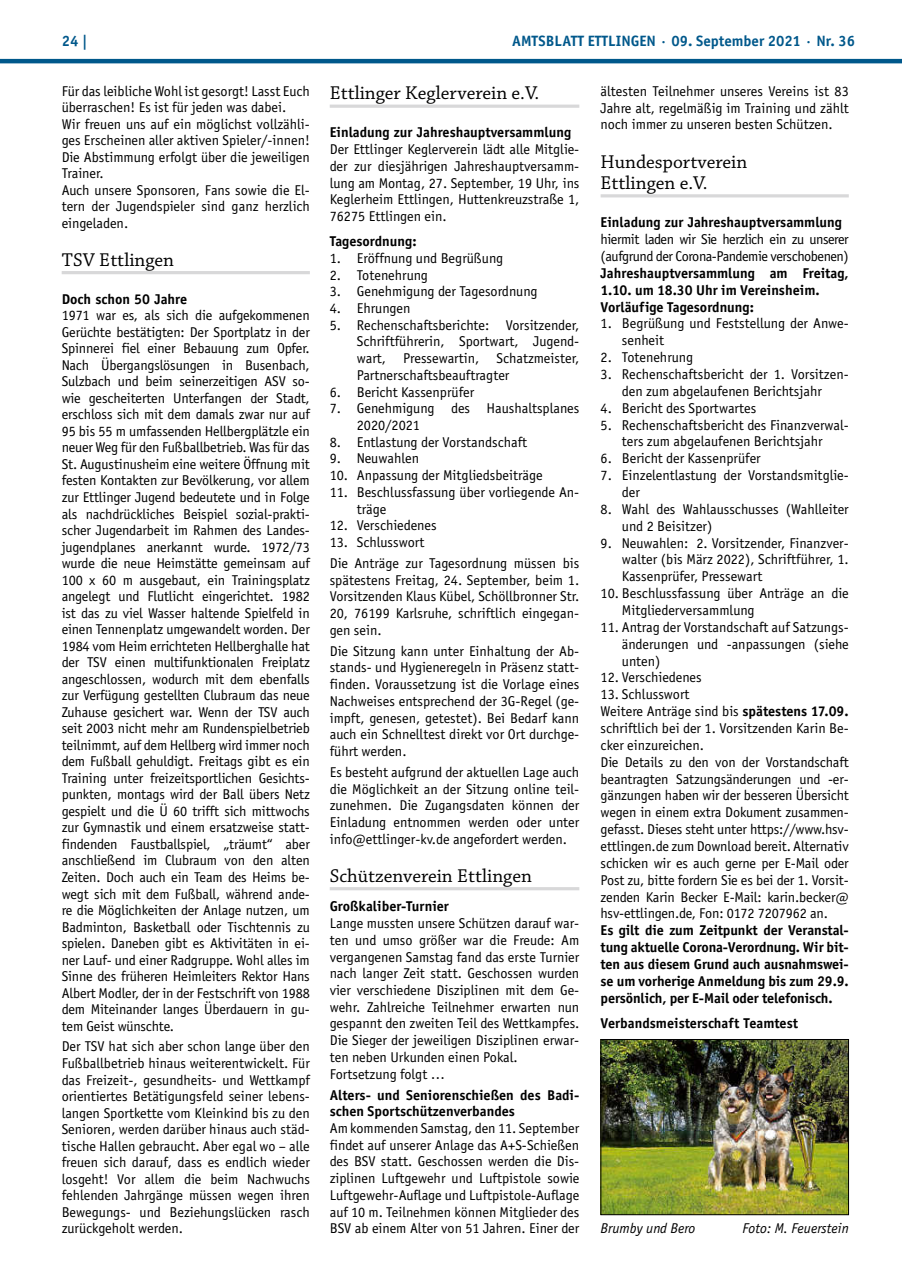
<style>
.page{position:relative;width:902px;height:1280px;background:#fff}
.page>*{position:absolute;margin:0;border:0;box-sizing:border-box;transform-origin:0 0}
.t1{font:19.5px/21.3px "Chaparral Pro";color:#000}
.t2{font:700 15px "Officina Sans";color:#00588b}
.t3{font:14.25px/16.5px "Officina Sans";color:#000;text-align:justify}
.t4{font:700 14.25px/16.8px "Officina Sans";color:#000}
.t5{font:14.25px/16.8px "Officina Sans";letter-spacing:-.03em;color:#000}
.t6{font:italic 14.25px "Officina Sans";color:#000}
.s1{font-weight:700}
</style>
<div class="page">
<hr style="left:0;top:59px;width:901px;height:4px;background:#00588b">
<hr style="left:62px;top:271px;width:248px;height:3px;background:#d8d8d9">
<hr style="left:330px;top:105px;width:249px;height:3px;background:#d8d8d9">
<hr style="left:330px;top:887px;width:249px;height:3px;background:#d8d8d9">
<hr style="left:600px;top:194px;width:248px;height:3px;background:#d8d8d9">
<img style="left:602px;top:1041px;width:244px;height:172px">
<div style="left:600px;top:1039px;width:248px;height:176px;border:1px solid #000"></div>
<p class="t2" style="left:62px;top:32px;width:28px">24 |</p>
<p class="t2" style="left:512px;top:32px;width:344px">AMTSBLATT ETTLINGEN · 09. September 2021 · Nr. 36</p>
<p class="t3" style="left:62px;top:83px;width:250px;text-align:left">Für das leibliche Wohl ist gesorgt! Lasst Euch überraschen! Es ist für jeden was dabei.<br>Wir freuen uns auf ein möglichst vollzähli&shy;ges Erscheinen aller aktiven Spieler/-innen!<br>Die Abstimmung erfolgt über die jeweiligen Trainer.<br>Auch unsere Sponsoren, Fans sowie die El&shy;tern der Jugendspieler sind ganz herzlich eingeladen.</p>
<h1 class="t1" style="left:62px;top:250px;width:114px">TSV Ettlingen</h1>
<p class="t4" style="left:62px;top:290px;width:127px">Doch schon 50 Jahre</p>
<p class="t3" style="left:62px;top:307px;width:250px">1971 war es, als sich die aufgekommenen Gerüchte bestätigten: Der Sportplatz in der Spinnerei fiel einer Bebauung zum Opfer.<br>Nach Übergangslösungen in Busenbach, Sulzbach und beim seinerzeitigen ASV so&shy;wie gescheiterten Unterfangen der Stadt, erschloss sich mit dem damals zwar nur auf 95 bis 55 m umfassenden Hellbergplätzle ein neuer Weg für den Fußballbetrieb. Was für das St. Augustinusheim eine weitere Öffnung mit festen Kontakten zur Bevölkerung, vor allem zur Ettlinger Jugend bedeutete und in Folge als nachdrückliches Beispiel sozial-prakti&shy;scher Jugendarbeit im Rahmen des Landes&shy;jugendplanes anerkannt wurde. 1972/73 wurde die neue Heimstätte gemeinsam auf 100 x 60 m ausgebaut, ein Trainingsplatz angelegt und Flutlicht eingerichtet. 1982 ist das zu viel Wasser haltende Spielfeld in einen Tennenplatz umgewandelt worden. Der 1984 vom Heim errichteten Hellberghalle hat der TSV einen multifunktionalen Freiplatz angeschlossen, wodurch mit dem ebenfalls zur Verfügung gestellten Clubraum das neue Zuhause gesichert war. Wenn der TSV auch seit 2003 nicht mehr am Rundenspielbetrieb teilnimmt, auf dem Hellberg wird immer noch dem Fußball gehuldigt. Freitags gibt es ein Training unter freizeitsportlichen Gesichts&shy;punkten, montags wird der Ball übers Netz gespielt und die Ü 60 trifft sich mittwochs zur Gymnastik und einem ersatzweise statt&shy;findenden Faustballspiel, „träumt“ aber anschließend im Clubraum von den alten Zeiten. Doch auch ein Team des Heims be&shy;wegt sich mit dem Fußball, während ande&shy;re die Möglichkeiten der Anlage nutzen, um Badminton, Basketball oder Tischtennis zu spielen. Daneben gibt es Aktivitäten in ei&shy;ner Lauf- und einer Radgruppe. Wohl alles im Sinne des früheren Heimleiters Rektor Hans Albert Modler, der in der Festschrift von 1988 dem Miteinander langes Überdauern in gu&shy;tem Geist wünschte.</p>
<p class="t3" style="left:62px;top:1038px;width:250px">Der TSV hat sich aber schon lange über den Fußballbetrieb hinaus weiterentwickelt. Für das Freizeit-, gesundheits- und Wettkampf orientiertes Betätigungsfeld seiner lebens&shy;langen Sportkette vom Kleinkind bis zu den Senioren, werden darüber hinaus auch städ&shy;tische Hallen gebraucht. Aber egal wo – alle freuen sich darauf, dass es endlich wieder losgeht! Vor allem die beim Nachwuchs fehlenden Jahrgänge müssen wegen ihren Bewegungs- und Beziehungslücken rasch zurückgeholt werden.</p>
<p class="t3" style="left:600px;top:83px;width:250px">ältesten Teilnehmer unseres Vereins ist 83<br>Jahre alt, regelmäßig im Training und zählt noch immer zu unseren besten Schützen.</p>
<h1 class="t1" style="left:600px;top:152px;width:148px">Hundesportverein<br>Ettlingen e.V.</h1>
<p class="t4" style="left:600px;top:214px;width:243px">Einladung zur Jahreshauptversammlung</p>
<p class="t5" style="left:600px;top:231px;width:250px">hiermit laden wir Sie herzlich ein zu unserer (aufgrund der Corona-Pandemie verschobenen)</p>
<p class="t4" style="left:600px;top:264px;width:250px">Jahreshauptversammlung am Freitag,<br>1.10. um 18.30 Uhr im Vereinsheim.<br>Vorläufige Tagesordnung:</p>
<p class="t3" style="left:621px;top:315px;width:228px;text-indent:-21px">1. Begrüßung und Feststellung der Anwe&shy;senheit</p>
<p class="t3" style="left:600px;top:349px;width:94px">2. Totenehrung</p>
<p class="t3" style="left:600px;top:366px;width:250px;text-align:center">3. Rechenschaftsbericht der 1. Vorsitzen&shy;den zum abgelaufenen Berichtsjahr</p>
<p class="t3" style="left:600px;top:400px;width:157px">4. Bericht des Sportwartes</p>
<p class="t3" style="left:600px;top:416px;width:250px;text-align:center">5. Rechenschaftsbericht des Finanzverwal&shy;ters zum abgelaufenen Berichtsjahr</p>
<p class="t3" style="left:600px;top:450px;width:162px">6. Bericht der Kassenprüfer</p>
<p class="t3" style="left:621px;top:467px;width:228px;text-indent:-21px">7. Einzelentlastung der Vorstandsmitglie&shy;der</p>
<p class="t3" style="left:621px;top:501px;width:228px;text-indent:-21px">8. Wahl des Wahlausschusses (Wahlleiter und 2 Beisitzer)</p>
<p class="t3" style="left:621px;top:534px;width:228px;text-indent:-21px">9. Neuwahlen: 2. Vorsitzender, Finanzver&shy;walter (bis März 2022), Schriftführer, 1.<br>Kassenprüfer, Pressewart</p>
<p class="t3" style="left:621px;top:585px;width:228px;text-indent:-21px">10. Beschlussfassung über Anträge an die<br>Mitgliederversammlung</p>
<p class="t3" style="left:621px;top:619px;width:228px;text-indent:-21px">11. Antrag der Vorstandschaft auf Satzungs&shy;änderungen und -anpassungen (siehe unten)</p>
<p class="t3" style="left:600px;top:669px;width:103px">12. Verschiedenes</p>
<p class="t3" style="left:600px;top:686px;width:250px;text-align:left">13. Schlusswort<br>Weitere Anträge sind bis <span class="s1">spätestens 17.09. </span>schriftlich bei der 1. Vorsitzenden Karin Be&shy;cker einzureichen.<br>Die Details zu den von der Vorstandschaft beantragten Satzungsänderungen und -er&shy;gänzungen haben wir der besseren Übersicht wegen in einem extra Dokument zusammen&shy;gefasst. Dieses steht unter https://www.hsv&shy;ettlingen.de zum Download bereit. Alternativ schicken wir es auch gerne per E-Mail oder Post zu, bitte fordern Sie es bei der 1. Vorsit&shy;zenden Karin Becker E-Mail: karin.becker@ hsv-ettlingen.de, Fon: 0172 7207962 an.</p>
<p class="t4" style="left:600px;top:922px;width:250px;text-align:justify">Es gilt die zum Zeitpunkt der Veranstal&shy;tung aktuelle Corona-Verordnung. Wir bit&shy;ten aus diesem Grund auch ausnahmswei&shy;se um vorherige Anmeldung bis zum 29.9. persönlich, per E-Mail oder telefonisch.</p>
<p class="t4" style="left:600px;top:1014px;width:199px">Verbandsmeisterschaft Teamtest</p>
<h1 class="t1" style="left:330px;top:83px;width:211px">Ettlinger Keglerverein e.V.</h1>
<p class="t4" style="left:330px;top:124px;width:243px">Einladung zur Jahreshauptversammlung</p>
<p class="t3" style="left:330px;top:141px;width:251px">Der Ettlinger Keglerverein lädt alle Mitglie&shy;der zur diesjährigen Jahreshauptversamm&shy;lung am Montag, 27. September, 19 Uhr, ins Keglerheim Ettlingen, Huttenkreuzstraße 1, 76275 Ettlingen ein.</p>
<p class="t4" style="left:330px;top:233px;width:88px">Tagesordnung:</p>
<p class="t3" style="left:330px;top:250px;width:175px">1. Eröffnung und Begrüßung</p>
<p class="t3" style="left:330px;top:267px;width:100px">2. Totenehrung</p>
<p class="t3" style="left:330px;top:283px;width:209px">3. Genehmigung der Tagesordnung</p>
<p class="t3" style="left:330px;top:300px;width:82px">4. Ehrungen</p>
<p class="t3" style="left:357px;top:317px;width:224px;text-indent:-27px">5. Rechenschaftsberichte: Vorsitzender, Schriftführerin, Sportwart, Jugend&shy;wart, Pressewartin, Schatzmeister, Partnerschaftsbeauftragter</p>
<p class="t3" style="left:330px;top:384px;width:146px">6. Bericht Kassenprüfer</p>
<p class="t3" style="left:357px;top:400px;width:224px;text-indent:-27px">7. Genehmigung des Haushaltsplanes<br>2020/2021</p>
<p class="t3" style="left:330px;top:434px;width:199px">8. Entlastung der Vorstandschaft</p>
<p class="t3" style="left:330px;top:450px;width:91px">9. Neuwahlen</p>
<p class="t3" style="left:330px;top:467px;width:214px">10. Anpassung der Mitgliedsbeiträge</p>
<p class="t3" style="left:357px;top:484px;width:224px;text-indent:-27px">11. Beschlussfassung über vorliegende An&shy;träge</p>
<p class="t3" style="left:330px;top:517px;width:108px">12. Verschiedenes</p>
<p class="t3" style="left:330px;top:532px;width:251px;line-height:21px">13. Schlusswort<br>Die Anträge zur Tagesordnung müssen bis</p>
<p class="t3" style="left:330px;top:571px;width:251px">spätestens Freitag, 24. September, beim 1.<br>Vorsitzenden Klaus Kübel, Schöllbronner Str.<br>20, 76199 Karlsruhe, schriftlich eingegan&shy;gen sein.</p>
<p class="t3" style="left:330px;top:643px;width:251px">Die Sitzung kann unter Einhaltung der Ab&shy;stands- und Hygieneregeln in Präsenz statt&shy;finden. Voraussetzung ist die Vorlage eines Nachweises entsprechend der 3G-Regel (ge&shy;impft, genesen, getestet). Bei Bedarf kann auch ein Schnelltest direkt vor Ort durchge&shy;führt werden.</p>
<p class="t3" style="left:330px;top:764px;width:251px">Es besteht aufgrund der aktuellen Lage auch die Möglichkeit an der Sitzung online teil&shy;zunehmen. Die Zugangsdaten können der Einladung entnommen werden oder unter info@ettlinger-kv.de angefordert werden.</p>
<h1 class="t1" style="left:330px;top:866px;width:204px">Schützenverein Ettlingen</h1>
<p class="t4" style="left:330px;top:898px;width:121px">Großkaliber-Turnier</p>
<p class="t3" style="left:330px;top:915px;width:251px;text-align:left">Lange mussten unsere Schützen darauf war&shy;ten und umso größer war die Freude: Am vergangenen Samstag fand das erste Turnier nach langer Zeit statt. Geschossen wurden vier verschiedene Disziplinen mit dem Ge&shy;wehr. Zahlreiche Teilnehmer erwarten nun gespannt den zweiten Teil des Wettkampfes.<br>Die Sieger der jeweiligen Disziplinen erwar&shy;ten neben Urkunden einen Pokal.<br>Fortsetzung folgt …</p>
<p class="t4" style="left:330px;top:1086px;width:251px">Alters- und Seniorenschießen des Badi&shy;schen Sportschützenverbandes</p>
<p class="t3" style="left:330px;top:1120px;width:251px">Am kommenden Samstag, den 11. September findet auf unserer Anlage das A+S-Schießen des BSV statt. Geschossen werden die Dis&shy;ziplinen Luftgewehr und Luftpistole sowie Luftgewehr-Auflage und Luftpistole-Auflage auf 10 m. Teilnehmen können Mitglieder des BSV ab einem Alter von 51 Jahren. Einer der</p>
<p class="t6" style="left:600px;top:1220px;width:96px">Brumby und Bero</p>
<p class="t6" style="left:742px;top:1220px;width:108px">Foto: M. Feuerstein</p>
</div>
